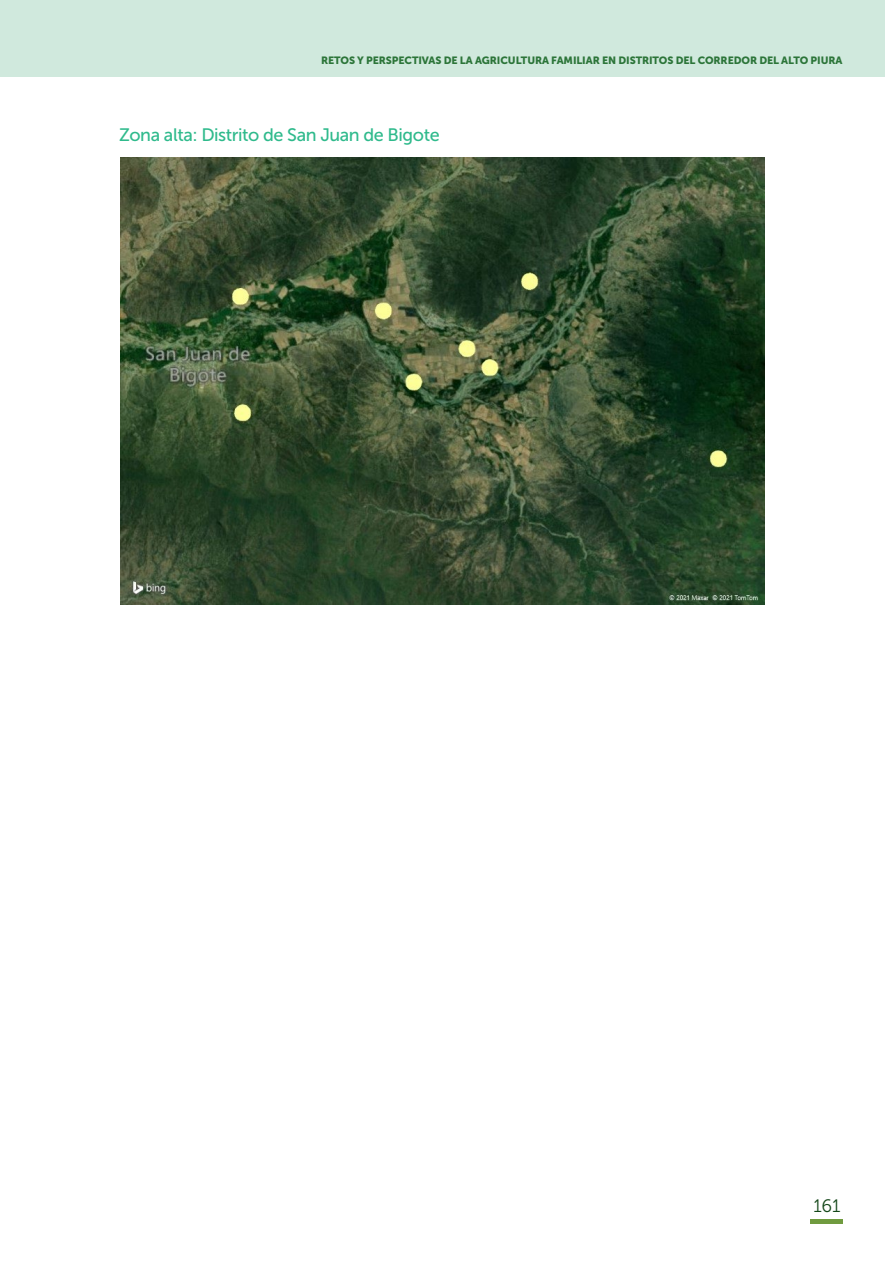
<style>
.page{position:relative;width:885px;height:1263px;background:#fff}
.page>*{position:absolute;margin:0;border:0;box-sizing:border-box;transform-origin:0 0}
.SUB_3{font:18px "Museo Sans 500";letter-spacing:-.025em;color:#2fba8c}
.t1{font:18px "Museo Sans 300";color:#144719}
.t2{font:10.5px "Museo Sans 900";letter-spacing:-.01em;color:#2c7539}
</style>
<div class="page">
<div style="left:0;top:0;width:884px;height:77px;background:#d0e9dd"></div>
<img style="left:120px;top:157px;width:644px;height:447px">
<hr style="left:810px;top:1219px;width:32px;height:4px;background:#709b3f">
<p class="t2" style="left:321px;top:54px;width:523px">RETOS Y PERSPECTIVAS DE LA AGRICULTURA FAMILIAR EN DISTRITOS DEL CORREDOR DEL ALTO PIURA</p>
<p class="SUB_3" style="left:119px;top:125px;width:322px">Zona alta: Distrito de San Juan de Bigote</p>
<h1 class="t1" style="left:813px;top:1196px;width:29px">161</h1>
</div>
